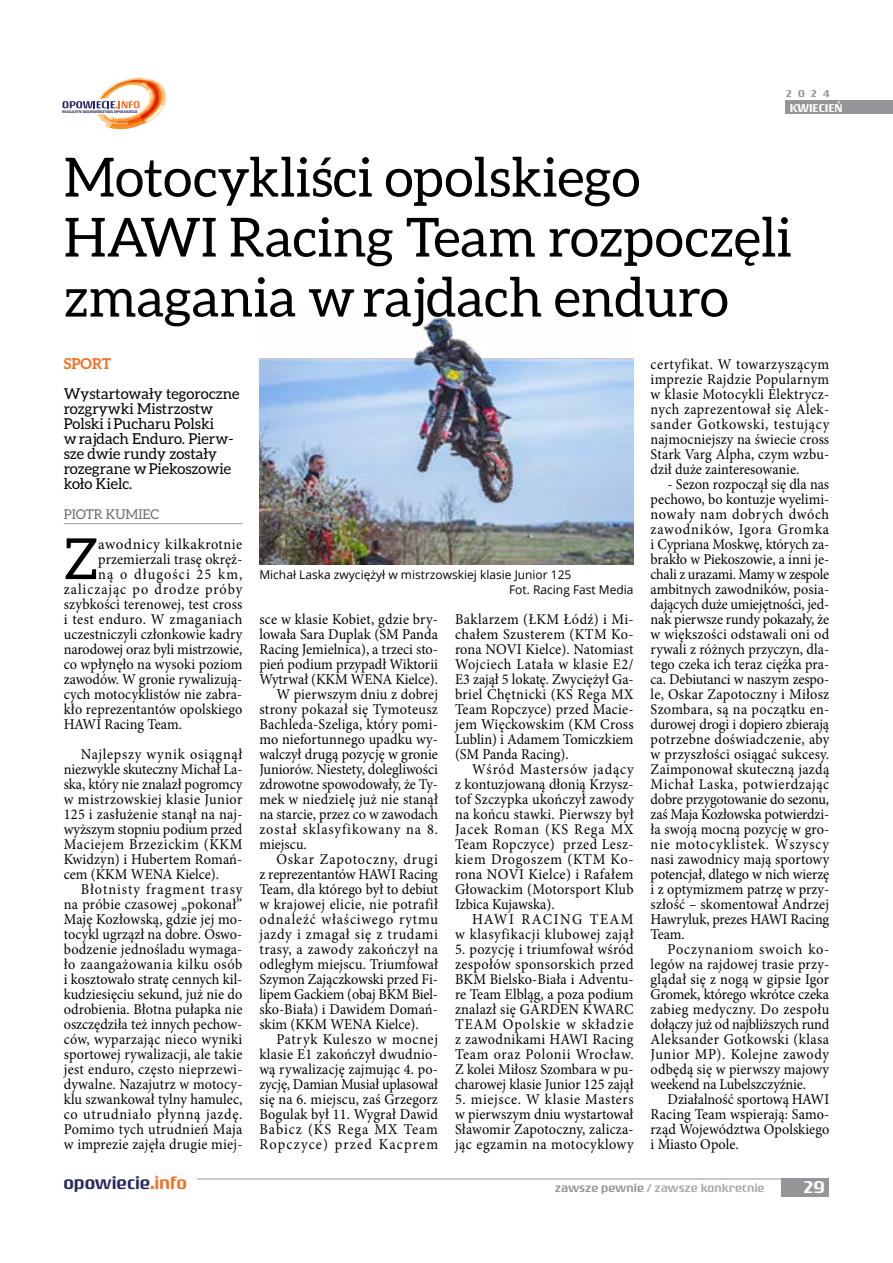
<style>
.page{position:relative;width:893px;height:1263px;background:#fff}
.page>*{position:absolute;margin:0;border:0;box-sizing:border-box;transform-origin:0 0}
.t1{font:56.85px "Aleo";color:#000}
.t2{font:54px/60px "Aleo";color:#000}
.t3{font:500 18px "Rogue Sans Ext";color:#282562}
.t4{font:500 18px "Rogue Sans Ext";color:#fff}
.t5{font:15px/15px "Minion Pro";letter-spacing:.01em;color:#000;text-align:justify;scale:.95 1}
.t6{font:15px/15px "Aleo";color:#000}
.t7{font:15px "Minion Pro";letter-spacing:-.01em;color:#000;scale:.95 1}
.t8{font:15px "Minion Pro";letter-spacing:.035em;color:#000;scale:.95 1}
.t9{font:15px "Minion Pro";letter-spacing:.06em;color:#000;scale:.95 1}
.t10{font:15px "Minion Pro";letter-spacing:.07em;color:#000;scale:.95 1}
.t11{font:15px/15px "Minion Pro";letter-spacing:.04em;color:#000;text-align:right;scale:.95 1}
.t12{font:15px "Minion Pro";letter-spacing:.03em;color:#000;scale:.95 1}
.t13{font:15px "Minion Pro";letter-spacing:.055em;color:#000;scale:.95 1}
.t14{font:15px "Minion Pro";letter-spacing:.045em;color:#000;scale:.95 1}
.t15{font:15px "Minion Pro";letter-spacing:.085em;color:#000;scale:.95 1}
.t16{font:15px "Minion Pro";letter-spacing:.04em;color:#000}
.t17{font:15px "Minion Pro";letter-spacing:.05em;color:#000;scale:.95 1}
.t18{font:15px "Minion Pro";letter-spacing:.08em;color:#000;scale:.95 1}
.t19{font:700 15px "Aleo";color:#f36f20}
.t20{font:13.5px "Aleo";color:#6d6e71}
.t21{font:12px/15px "Open Sans";color:#000}
.t22{font:500 12px "Rogue Sans Ext";color:#a7a9ac}
.t23{font:500 12px "Rogue Sans Ext";color:#fff}
.t24{font:500 10.5px "Rogue Sans Ext";color:#939598}
.t25{font:500 4.05px "Rogue Sans Ext";color:#282562;scale:1.04 1}
.s1{color:#f36f20}
.s2{color:#939598}
</style>
<div class="page">
<div style="left:785px;top:101px;width:108px;height:13px;background:#939598"></div>
<div style="left:782px;top:1178px;width:47px;height:18px;background:#939598"></div>
<hr style="left:197px;top:1178px;width:632px;height:1px;background:#939598">
<svg style="left:63px;top:77px;width:104px;height:52px"></svg>
<hr style="left:64px;top:523px;width:178px;height:1px;background:#939598">
<img style="left:259px;top:316px;width:375px;height:248px">
<p class="t25" style="left:62px;top:109px;width:74px">MAGAZYN WOJEWÓDZTWA OPOLSKIEGO</p>
<p class="t24" style="left:786px;top:87px;width:45px">2024</p>
<p class="t23" style="left:790px;top:101px;width:54px">KWIECIEŃ</p>
<h2 class="t2" style="left:64px;top:147px;width:730px">Motocykliści opolskiego<br>HAWI Racing Team rozpoczęli zmagania w rajdach enduro</h2>
<p class="t19" style="left:64px;top:355px;width:49px">SPORT</p>
<p class="t6" style="left:64px;top:386px;width:177px">Wystartowały tegoroczne rozgrywki Mistrzostw<br>Polski i Pucharu Polski<br>w rajdach Enduro. Pierw&shy;sze dwie rundy zostały rozegrane w Piekoszowie koło Kielc.</p>
<p class="t20" style="left:64px;top:507px;width:97px">PIOTR KUMIEC</p>
<h1 class="t1" style="left:64px;top:527px;width:36px">Z</h1>
<p class="t16" style="left:98px;top:534px;width:146px">awodnicy kilkakrotnie</p>
<p class="t5" style="left:98px;top:552px;width:153px">przemierzali trasę okręż-</p>
<p class="t18" style="left:98px;top:564px;width:153px">ną o długości 25 km,</p>
<p class="t10" style="left:64px;top:579px;width:189px">zaliczając po drodze próby</p>
<p class="t5" style="left:64px;top:597px;width:189px">szybkości terenowej, test cross</p>
<p class="t8" style="left:64px;top:609px;width:190px">i test enduro. W zmaganiach</p>
<p class="t5" style="left:64px;top:627px;width:189px">uczestniczyli członkowie kadry</p>
<p class="t5" style="left:64px;top:642px;width:189px">narodowej oraz byli mistrzowie,</p>
<p class="t5" style="left:64px;top:657px;width:189px">co wpłynęło na wysoki poziom</p>
<p class="t5" style="left:64px;top:672px;width:189px">zawodów. W gronie rywalizują-</p>
<p class="t5" style="left:64px;top:687px;width:189px">cych motocyklistów nie zabra-</p>
<p class="t5" style="left:64px;top:702px;width:189px">kło reprezentantów opolskiego</p>
<p class="t5" style="left:64px;top:717px;width:126px">HAWI Racing Team.</p>
<p class="t5" style="left:64px;top:747px;width:190px;text-indent:17px">Najlepszy wynik osiągnął niezwykle skuteczny Michał La&shy;ska, który nie znalazł pogromcy w mistrzowskiej klasie Junior 125 i zasłużenie stanął na naj&shy;wyższym stopniu podium przed Maciejem Brzezickim (KKM Kwidzyn) i Hubertem Romań&shy;cem (KKM WENA Kielce).</p>
<p class="t5" style="left:64px;top:882px;width:190px;text-indent:17px">Błotnisty fragment trasy na próbie czasowej „pokonał” Maję Kozłowską, gdzie jej mo&shy;tocykl ugrzązł na dobre. Oswo&shy;bodzenie jednośladu wymaga&shy;ło zaangażowania kilku osób i kosztowało stratę cennych kil&shy;kudziesięciu sekund, już nie do odrobienia. Błotna pułapka nie oszczędziła też innych pechow&shy;ców, wyparzając nieco wyniki sportowej rywalizacji, ale takie jest enduro, często nieprzewi&shy;dywalne. Nazajutrz w motocy&shy;klu szwankował tylny hamulec, co utrudniało płynną jazdę.<br>Pomimo tych utrudnień Maja w imprezie zajęła drugie miej-</p>
<p class="t3" style="left:63px;top:1172px;width:125px">opowiecie<span class="s1">.info</span></p>
<p class="t21" style="left:509px;top:567px;width:126px;text-indent:-250px">Michał Laska zwyciężył w mistrzowskiej klasie Junior 125<br>Fot. Racing Fast Media</p>
<p class="t5" style="left:259px;top:612px;width:189px">sce w klasie Kobiet, gdzie bry-</p>
<p class="t5" style="left:259px;top:627px;width:189px">lowała Sara Duplak (SM Panda</p>
<p class="t5" style="left:259px;top:642px;width:189px">Racing Jemielnica), a trzeci sto-</p>
<p class="t5" style="left:259px;top:657px;width:189px">pień podium przypadł Wiktorii</p>
<p class="t5" style="left:259px;top:672px;width:190px">Wytrwał (KKM WENA Kielce).</p>
<p class="t5" style="left:276px;top:687px;width:172px">W pierwszym dniu z dobrej</p>
<p class="t5" style="left:259px;top:702px;width:189px">strony pokazał się Tymoteusz</p>
<p class="t5" style="left:259px;top:717px;width:189px">Bachleda-Szeliga, który pomi-</p>
<p class="t5" style="left:259px;top:732px;width:189px">mo niefortunnego upadku wy-</p>
<p class="t5" style="left:259px;top:747px;width:189px">walczył drugą pozycję w gronie</p>
<p class="t5" style="left:259px;top:762px;width:189px">Juniorów. Niestety, dolegliwości</p>
<p class="t7" style="left:259px;top:774px;width:189px">zdrowotne spowodowały, że Ty-</p>
<p class="t5" style="left:259px;top:792px;width:189px">mek w niedzielę już nie stanął</p>
<p class="t5" style="left:259px;top:807px;width:190px">na starcie, przez co w zawodach</p>
<p class="t9" style="left:259px;top:819px;width:189px">został sklasyfikowany na 8.</p>
<p class="t5" style="left:259px;top:837px;width:51px">miejscu.</p>
<p class="t9" style="left:276px;top:849px;width:172px">Oskar Zapotoczny, drugi</p>
<p class="t7" style="left:259px;top:864px;width:189px">z reprezentantów HAWI Racing</p>
<p class="t5" style="left:259px;top:882px;width:189px">Team, dla którego był to debiut</p>
<p class="t12" style="left:259px;top:894px;width:189px">w krajowej elicie, nie potrafił</p>
<p class="t13" style="left:259px;top:909px;width:189px">odnaleźć właściwego rytmu</p>
<p class="t14" style="left:259px;top:924px;width:190px">jazdy i zmagał się z trudami</p>
<p class="t8" style="left:259px;top:939px;width:189px">trasy, a zawody zakończył na</p>
<p class="t5" style="left:259px;top:957px;width:189px">odległym miejscu. Triumfował</p>
<p class="t5" style="left:259px;top:972px;width:189px">Szymon Zajączkowski przed Fi-</p>
<p class="t7" style="left:259px;top:984px;width:189px">lipem Gackiem (obaj BKM Biel-</p>
<p class="t5" style="left:259px;top:1002px;width:189px">sko-Biała) i Dawidem Domań-</p>
<p class="t5" style="left:259px;top:1017px;width:169px">skim (KKM WENA Kielce).</p>
<p class="t17" style="left:276px;top:1029px;width:172px">Patryk Kuleszo w mocnej</p>
<p class="t5" style="left:259px;top:1047px;width:189px">klasie E1 zakończył dwudnio-</p>
<p class="t5" style="left:259px;top:1062px;width:189px">wą rywalizację zajmując 4. po-</p>
<p class="t7" style="left:259px;top:1074px;width:190px">zycję, Damian Musiał uplasował</p>
<p class="t5" style="left:259px;top:1092px;width:189px">się na 6. miejscu, zaś Grzegorz</p>
<p class="t5" style="left:259px;top:1107px;width:190px">Bogulak był 11. Wygrał Dawid</p>
<p class="t10" style="left:259px;top:1119px;width:189px">Babicz (KS Rega MX Team</p>
<p class="t15" style="left:259px;top:1134px;width:190px">Ropczyce) przed Kacprem</p>
<p class="t5" style="left:455px;top:612px;width:190px">Baklarzem (ŁKM Łódź) i Mi&shy;chałem Szusterem (KTM Ko&shy;rona NOVI Kielce). Natomiast Wojciech Latała w klasie E2/ E3 zajął 5 lokatę. Zwyciężył Ga&shy;briel Chętnicki (KS Rega MX Team Ropczyce) przed Macie&shy;jem Więckowskim (KM Cross Lublin) i Adamem Tomiczkiem (SM Panda Racing).</p>
<p class="t5" style="left:455px;top:762px;width:190px;text-indent:17px">Wśród Mastersów jadący z kontuzjowaną dłonią Krzysz&shy;tof Szczypka ukończył zawody na końcu stawki. Pierwszy był Jacek Roman (KS Rega MX Team Ropczyce) przed Lesz&shy;kiem Drogoszem (KTM Ko&shy;rona NOVI Kielce) i Rafałem Głowackim (Motorsport Klub Izbica Kujawska).</p>
<p class="t11" style="left:455px;top:912px;width:189px">HAWI RACING TEAM<br>w klasyfikacji klubowej zajął</p>
<p class="t5" style="left:455px;top:942px;width:190px">5. pozycję i triumfował wśród zespołów sponsorskich przed BKM Bielsko-Biała i Adventu&shy;re Team Elbląg, a poza podium znalazł się GARDEN KWARC TEAM Opolskie w składzie z zawodnikami HAWI Racing Team oraz Polonii Wrocław.<br>Z kolei Miłosz Szombara w pu&shy;charowej klasie Junior 125 zajął</p>
<p class="t5" style="left:455px;top:1092px;width:190px">5. miejsce. W klasie Masters w pierwszym dniu wystartował Sławomir Zapotoczny, zalicza&shy;jąc egzamin na motocyklowy</p>
<p class="t5" style="left:651px;top:357px;width:190px">certyfikat. W towarzyszącym imprezie Rajdzie Popularnym w klasie Motocykli Elektrycz&shy;nych zaprezentował się Alek&shy;sander Gotkowski, testujący najmocniejszy na świecie cross Stark Varg Alpha, czym wzbu&shy;dził duże zainteresowanie.</p>
<p class="t5" style="left:651px;top:477px;width:190px;text-indent:17px">- Sezon rozpoczął się dla nas pechowo, bo kontuzje wyelimi&shy;nowały nam dobrych dwóch zawodników, Igora Gromka i Cypriana Moskwę, których za&shy;brakło w Piekoszowie, a inni je&shy;chali z urazami. Mamy w zespole ambitnych zawodników, posia&shy;dających duże umiejętności, jed&shy;nak pierwsze rundy pokazały, że w większości odstawali oni od rywali z różnych przyczyn, dla&shy;tego czeka ich teraz ciężka pra&shy;ca. Debiutanci w naszym zespo&shy;le, Oskar Zapotoczny i Miłosz Szombara, są na początku en&shy;durowej drogi i dopiero zbierają potrzebne doświadczenie, aby w przyszłości osiągać sukcesy.<br>Zaimponował skuteczną jazdą Michał Laska, potwierdzając dobre przygotowanie do sezonu, zaś Maja Kozłowska potwierdzi&shy;ła swoją mocną pozycję w gro&shy;nie motocyklistek. Wszyscy nasi zawodnicy mają sportowy potencjał, dlatego w nich wierzę i z optymizmem patrzę w przy&shy;szłość – skomentował Andrzej Hawryluk, prezes HAWI Racing Team.</p>
<p class="t5" style="left:651px;top:942px;width:190px;text-indent:17px">Poczynaniom swoich ko&shy;legów na rajdowej trasie przy&shy;glądał się z nogą w gipsie Igor Gromek, którego wkrótce czeka zabieg medyczny. Do zespołu dołączy już od najbliższych rund Aleksander Gotkowski (klasa Junior MP). Kolejne zawody odbędą się w pierwszy majowy weekend na Lubelszczyźnie.</p>
<p class="t5" style="left:651px;top:1092px;width:190px;text-indent:17px">Działalność sportową HAWI Racing Team wspierają: Samo&shy;rząd Województwa Opolskiego i Miasto Opole.</p>
<p class="t22" style="left:555px;top:1181px;width:211px"><span class="s2">zawsze pewnie</span> / zawsze konkretnie</p>
<p class="t4" style="left:804px;top:1176px;width:23px">29</p>
</div>
